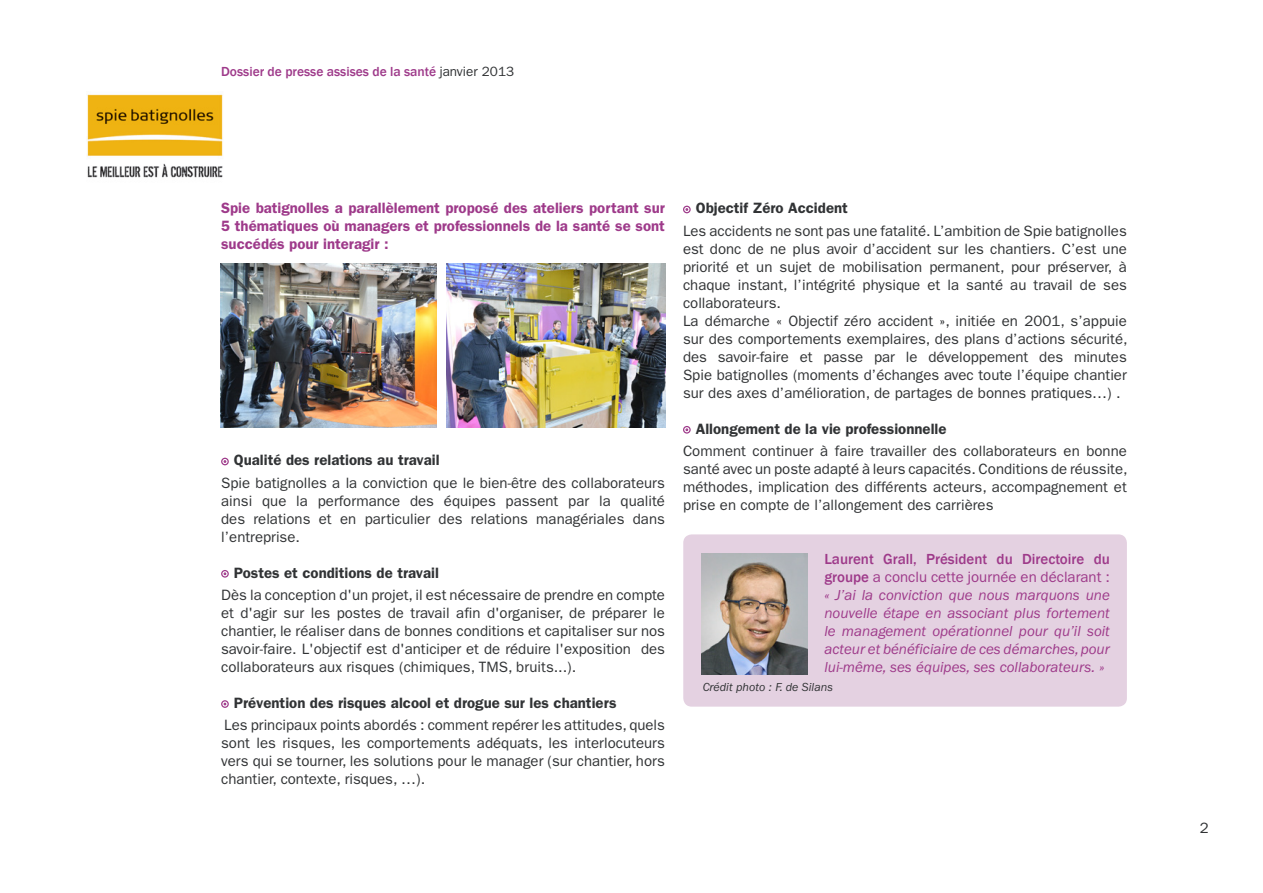
<style>
.page{position:relative;width:1263px;height:893px;background:#fff}
.page>*{position:absolute;margin:0;border:0;box-sizing:border-box;transform-origin:0 0}
.t1{font:15px/18px "ITC Franklin Gothic Std";color:#313335;text-align:justify}
.t2{font:italic 15px/18px "ITC Franklin Gothic Std";color:#9e3a8a;text-align:justify}
.t3{font:600 15px "ITC Franklin Gothic Std";color:#313335}
.t4{font:600 15px/18px "ITC Franklin Gothic Std";color:#9e3a8a;text-align:justify}
.t5{font:500 15px "Franklin Gothic";color:#9e3a8a}
.t6{font:500 13.5px "Franklin Gothic";color:#9e3a8a}
.t7{font:italic 12px "ITC Franklin Gothic Std";color:#313335}
.s1{font-family:"ITC Franklin Gothic Std";font-weight:400;color:#313335}
.s2{font-family:"Franklin Gothic";font-weight:500;font-style:normal}
.s3{font-style:normal}
</style>
<div class="page">
<img style="left:87px;top:94px;width:136px;height:84px">
<div style="left:683px;top:534px;width:444px;height:173px;background:#e4d1e1;border-radius:9px"></div>
<div style="left:221px;top:458px;width:8px;height:7px;border:1px solid #9e3a8a;border-radius:50%"></div>
<div style="left:221px;top:570px;width:8px;height:8px;border:1px solid #9e3a8a;border-radius:50%"></div>
<div style="left:221px;top:700px;width:8px;height:8px;border:1px solid #9e3a8a;border-radius:50%"></div>
<div style="left:683px;top:206px;width:8px;height:7px;border:1px solid #9e3a8a;border-radius:50%"></div>
<div style="left:683px;top:426px;width:8px;height:8px;border:1px solid #9e3a8a;border-radius:50%"></div>
<img style="left:220px;top:264px;width:217px;height:164px">
<img style="left:447px;top:264px;width:218px;height:163px">
<img style="left:701px;top:554px;width:106px;height:121px">
<p class="t6" style="left:221px;top:64px;width:295px">Dossier de presse assises de la santé <span class="s1">janvier 2013</span></p>
<p class="t4" style="left:221px;top:199px;width:445px">Spie batignolles a parallèlement proposé des ateliers portant sur 5 thématiques où managers et professionnels de la santé se sont succédés pour interagir :</p>
<p class="t3" style="left:234px;top:451px;width:207px">Qualité des relations au travail</p>
<p class="t1" style="left:221px;top:474px;width:445px">Spie batignolles a la conviction que le bien-être des collaborateurs ainsi que la performance des équipes passent par la qualité des relations et en particulier des relations managériales dans l’entreprise.</p>
<p class="t3" style="left:234px;top:564px;width:207px">Postes et conditions de travail</p>
<p class="t1" style="left:221px;top:586px;width:445px">Dès la conception d'un projet, il est nécessaire de prendre en compte et d'agir sur les postes de travail afin d'organiser, de préparer le chantier, le réaliser dans de bonnes conditions et capitaliser sur nos savoir-faire. L'objectif est d'anticiper et de réduire l'exposition des collaborateurs aux risques (chimiques, TMS, bruits...).</p>
<p class="t3" style="left:234px;top:694px;width:384px">Prévention des risques alcool et drogue sur les chantiers</p>
<p class="t1" style="left:221px;top:716px;width:445px">Les principaux points abordés : comment repérer les attitudes, quels sont les risques, les comportements adéquats, les interlocuteurs vers qui se tourner, les solutions pour le manager (sur chantier, hors chantier, contexte, risques, …).</p>
<p class="t3" style="left:696px;top:199px;width:154px">Objectif Zéro Accident</p>
<p class="t1" style="left:683px;top:222px;width:446px;text-align:left">Les accidents ne sont pas une fatalité. L’ambition de Spie batignolles est donc de ne plus avoir d’accident sur les chantiers. C’est une priorité et un sujet de mobilisation permanent, pour préserver, à chaque instant, l’intégrité physique et la santé au travail de ses collaborateurs.<br>La démarche « Objectif zéro accident », initiée en 2001, s’appuie sur des comportements exemplaires, des plans d’actions sécurité, des savoir-faire et passe par le développement des minutes Spie batignolles (moments d’échanges avec toute l’équipe chantier sur des axes d’amélioration, de partages de bonnes pratiques…) .</p>
<p class="t3" style="left:696px;top:420px;width:252px">Allongement de la vie professionnelle</p>
<p class="t1" style="left:683px;top:442px;width:446px">Comment continuer à faire travailler des collaborateurs en bonne santé avec un poste adapté à leurs capacités. Conditions de réussite, méthodes, implication des différents acteurs, accompagnement et prise en compte de l’allongement des carrières</p>
<p class="t5" style="left:824px;top:550px;width:287px">Laurent Grall, Président du Directoire du</p>
<p class="t2" style="left:824px;top:568px;width:287px"><span class="s2">groupe</span> <span class="s3">a conclu cette journée en déclarant : </span>« J’ai la conviction que nous marquons une nouvelle étape en associant plus fortement le management opérationnel pour qu’il soit acteur et bénéficiaire de ces démarches, pour lui-même, ses équipes, ses collaborateurs. »</p>
<p class="t7" style="left:703px;top:680px;width:132px">Crédit photo : F. de Silans</p>
<p class="t1" style="left:1200px;top:819px;width:10px">2</p>
</div>
